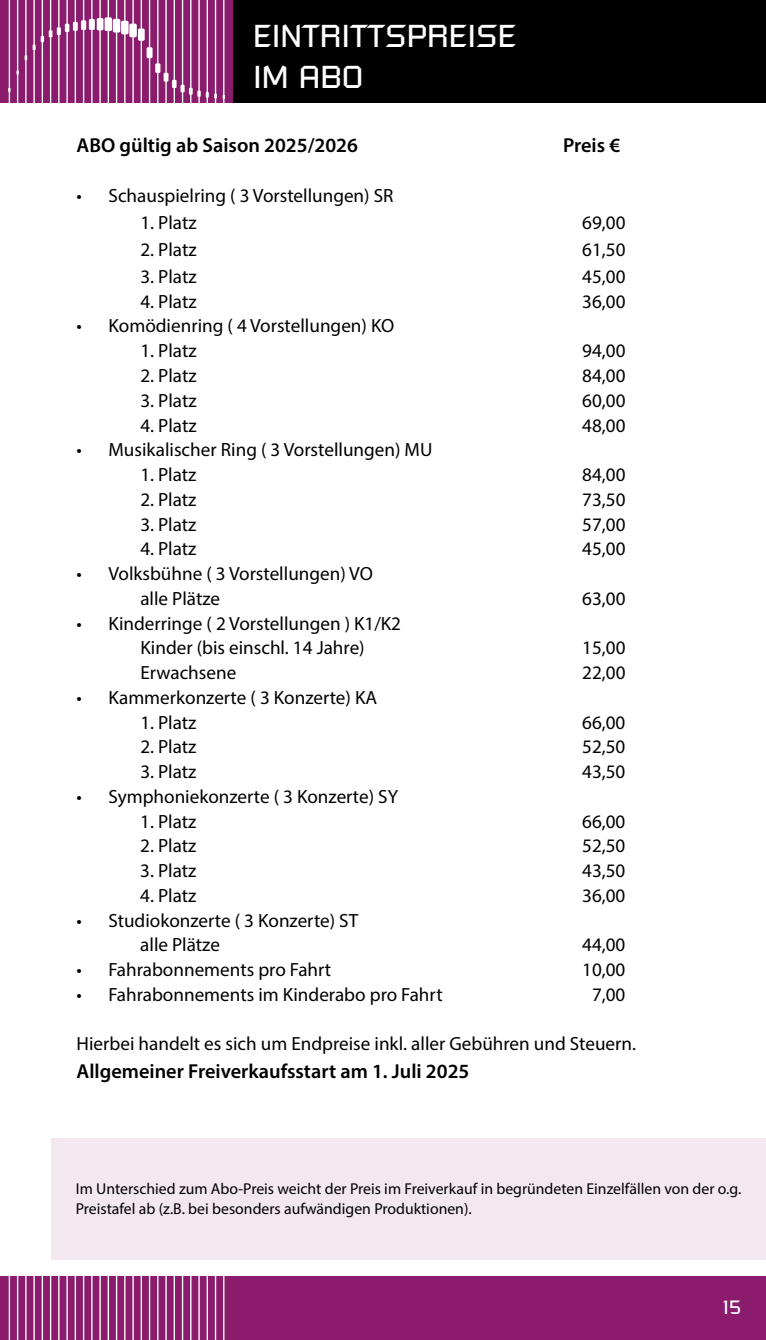
<style>
.page{position:relative;width:766px;height:1340px;background:#fff}
.page>*{position:absolute;margin:0;border:0;box-sizing:border-box;transform-origin:0 0}
.t1{font:31.5px/40.5px "Russell Square Com";color:#fff}
.t2{font:600 20.25px "Myriad Pro";color:#000}
.t3{font:19.12px/24.8px "Myriad Pro";color:#000}
.t4{font:19.12px "Russell Square Com";color:#fff}
.t5{font:15.75px/20.2px "Myriad Pro";color:#000}
</style>
<div class="page">
<div style="left:0;top:1276px;width:765px;height:63px;background:#8b1c6d"></div>
<hr style="left:25px;top:1275px;width:2px;height:64px;background:#fff">
<hr style="left:33px;top:1275px;width:2px;height:64px;background:#fff">
<hr style="left:42px;top:1275px;width:1px;height:64px;background:#fff">
<hr style="left:50px;top:1275px;width:1px;height:64px;background:#fff">
<hr style="left:58px;top:1275px;width:1px;height:64px;background:#fff">
<hr style="left:66px;top:1275px;width:2px;height:64px;background:#fff">
<hr style="left:75px;top:1275px;width:1px;height:64px;background:#fff">
<hr style="left:83px;top:1275px;width:1px;height:64px;background:#fff">
<hr style="left:91px;top:1275px;width:1px;height:64px;background:#fff">
<hr style="left:99px;top:1275px;width:2px;height:64px;background:#fff">
<hr style="left:108px;top:1275px;width:1px;height:64px;background:#fff">
<hr style="left:116px;top:1275px;width:1px;height:64px;background:#fff">
<hr style="left:124px;top:1275px;width:1px;height:64px;background:#fff">
<hr style="left:132px;top:1275px;width:2px;height:64px;background:#fff">
<hr style="left:141px;top:1275px;width:1px;height:64px;background:#fff">
<hr style="left:149px;top:1275px;width:1px;height:64px;background:#fff">
<hr style="left:157px;top:1275px;width:1px;height:64px;background:#fff">
<hr style="left:165px;top:1275px;width:2px;height:64px;background:#fff">
<hr style="left:173px;top:1275px;width:2px;height:64px;background:#fff">
<hr style="left:182px;top:1275px;width:1px;height:64px;background:#fff">
<hr style="left:190px;top:1275px;width:1px;height:64px;background:#fff">
<hr style="left:198px;top:1275px;width:2px;height:64px;background:#fff">
<hr style="left:206px;top:1275px;width:2px;height:64px;background:#fff">
<hr style="left:215px;top:1275px;width:1px;height:64px;background:#fff">
<hr style="left:223px;top:1275px;width:1px;height:64px;background:#fff">
<hr style="left:17px;top:1275px;width:1px;height:64px;background:#fff">
<hr style="left:9px;top:1275px;width:1px;height:64px;background:#fff">
<div style="left:0;top:0;width:765px;height:102px;background:#000"></div>
<div style="left:0;top:0;width:232px;height:102px;background:#8b1c6d"></div>
<hr style="left:25px;top:0;width:2px;height:102px;background:#fff">
<hr style="left:33px;top:0;width:2px;height:102px;background:#fff">
<hr style="left:42px;top:0;width:1px;height:102px;background:#fff">
<hr style="left:50px;top:0;width:1px;height:102px;background:#fff">
<hr style="left:58px;top:0;width:1px;height:102px;background:#fff">
<hr style="left:66px;top:0;width:2px;height:102px;background:#fff">
<hr style="left:75px;top:0;width:1px;height:102px;background:#fff">
<hr style="left:83px;top:0;width:1px;height:102px;background:#fff">
<hr style="left:91px;top:0;width:1px;height:102px;background:#fff">
<hr style="left:99px;top:0;width:2px;height:102px;background:#fff">
<hr style="left:108px;top:0;width:1px;height:102px;background:#fff">
<hr style="left:116px;top:0;width:1px;height:102px;background:#fff">
<hr style="left:124px;top:0;width:1px;height:102px;background:#fff">
<hr style="left:132px;top:0;width:2px;height:102px;background:#fff">
<hr style="left:141px;top:0;width:1px;height:102px;background:#fff">
<hr style="left:149px;top:0;width:1px;height:102px;background:#fff">
<hr style="left:157px;top:0;width:1px;height:102px;background:#fff">
<hr style="left:165px;top:0;width:2px;height:102px;background:#fff">
<hr style="left:173px;top:0;width:2px;height:102px;background:#fff">
<hr style="left:182px;top:0;width:1px;height:102px;background:#fff">
<hr style="left:190px;top:0;width:1px;height:102px;background:#fff">
<hr style="left:198px;top:0;width:2px;height:102px;background:#fff">
<hr style="left:206px;top:0;width:2px;height:102px;background:#fff">
<hr style="left:215px;top:0;width:1px;height:102px;background:#fff">
<hr style="left:223px;top:0;width:1px;height:102px;background:#fff">
<div style="left:113px;top:19px;width:7px;height:14px;background:#fff;border-radius:2px"></div>
<hr style="left:17px;top:0;width:1px;height:102px;background:#fff">
<div style="left:97px;top:18px;width:6px;height:12px;background:#fff;border-radius:2px"></div>
<div style="left:138px;top:28px;width:7px;height:13px;background:#fff;border-radius:2px"></div>
<div style="left:89px;top:19px;width:6px;height:11px;background:#fff"></div>
<div style="left:146px;top:47px;width:6px;height:11px;background:#fff"></div>
<div style="left:81px;top:20px;width:5px;height:10px;background:#fff"></div>
<div style="left:155px;top:63px;width:5px;height:10px;background:#fff"></div>
<div style="left:73px;top:22px;width:5px;height:9px;background:#fff"></div>
<div style="left:163px;top:73px;width:5px;height:9px;background:#fff"></div>
<svg style="left:33px;top:24px;width:36px;height:26px"></svg>
<svg style="left:172px;top:80px;width:53px;height:19px"></svg>
<hr style="left:9px;top:0;width:1px;height:102px;background:#fff">
<div style="left:121px;top:21px;width:7px;height:13px;background:#fff;border-radius:2px"></div>
<div style="left:105px;top:17px;width:7px;height:14px;background:#fff;border-radius:2px"></div>
<div style="left:129px;top:24px;width:8px;height:13px;background:#fff;border-radius:2px"></div>
<div style="left:51px;top:1137px;width:714px;height:122px;background:#f3e8f0"></div>
<h1 class="t1" style="left:253px;top:17px;width:265px">EINTRITTSPREISE<br>IM ABO</h1>
<p class="t2" style="left:77px;top:133px;width:283px">ABO gültig ab Saison 2025/2026</p>
<p class="t2" style="left:563px;top:133px;width:59px">Preis €</p>
<p class="t3" style="left:77px;top:183px;width:318px">• Schauspielring ( 3 Vorstellungen) SR</p>
<p class="t3" style="left:140px;top:210px;width:58px">1. Platz</p>
<p class="t3" style="left:582px;top:210px;width:45px">69,00</p>
<p class="t3" style="left:140px;top:237px;width:58px">2. Platz</p>
<p class="t3" style="left:582px;top:237px;width:45px">61,50</p>
<p class="t3" style="left:140px;top:264px;width:58px">3. Platz</p>
<p class="t3" style="left:582px;top:264px;width:45px">45,00</p>
<p class="t3" style="left:140px;top:288px;width:58px">4. Platz</p>
<p class="t3" style="left:582px;top:288px;width:45px">36,00</p>
<p class="t3" style="left:77px;top:313px;width:319px">• Komödienring ( 4 Vorstellungen) KO</p>
<p class="t3" style="left:140px;top:338px;width:58px">1. Platz</p>
<p class="t3" style="left:582px;top:338px;width:45px">94,00</p>
<p class="t3" style="left:140px;top:363px;width:58px">2. Platz</p>
<p class="t3" style="left:582px;top:363px;width:45px">84,00</p>
<p class="t3" style="left:140px;top:387px;width:58px">3. Platz</p>
<p class="t3" style="left:582px;top:387px;width:45px">60,00</p>
<p class="t3" style="left:140px;top:412px;width:58px">4. Platz</p>
<p class="t3" style="left:582px;top:412px;width:45px">48,00</p>
<p class="t3" style="left:77px;top:437px;width:357px">• Musikalischer Ring ( 3 Vorstellungen) MU</p>
<p class="t3" style="left:140px;top:462px;width:58px">1. Platz</p>
<p class="t3" style="left:582px;top:462px;width:45px">84,00</p>
<p class="t3" style="left:140px;top:486px;width:58px">2. Platz</p>
<p class="t3" style="left:582px;top:486px;width:45px">73,50</p>
<p class="t3" style="left:140px;top:511px;width:58px">3. Platz</p>
<p class="t3" style="left:582px;top:511px;width:45px">57,00</p>
<p class="t3" style="left:140px;top:536px;width:58px">4. Platz</p>
<p class="t3" style="left:582px;top:536px;width:45px">45,00</p>
<p class="t3" style="left:140px;top:561px;width:234px;text-indent:-64px">• Volksbühne ( 3 Vorstellungen) VO alle Plätze</p>
<p class="t3" style="left:582px;top:585px;width:45px">63,00</p>
<p class="t3" style="left:140px;top:610px;width:262px;text-indent:-64px">• Kinderringe ( 2 Vorstellungen ) K1/K2<br>Kinder (bis einschl. 14 Jahre)</p>
<p class="t3" style="left:582px;top:635px;width:45px">15,00</p>
<p class="t3" style="left:140px;top:660px;width:97px">Erwachsene</p>
<p class="t3" style="left:582px;top:660px;width:45px">22,00</p>
<p class="t3" style="left:76px;top:684px;width:302px">• Kammerkonzerte ( 3 Konzerte) KA</p>
<p class="t3" style="left:140px;top:709px;width:58px">1. Platz</p>
<p class="t3" style="left:582px;top:709px;width:45px">66,00</p>
<p class="t3" style="left:140px;top:734px;width:58px">2. Platz</p>
<p class="t3" style="left:582px;top:734px;width:45px">52,50</p>
<p class="t3" style="left:140px;top:759px;width:58px">3. Platz</p>
<p class="t3" style="left:582px;top:759px;width:45px">43,50</p>
<p class="t3" style="left:76px;top:783px;width:323px">• Symphoniekonzerte ( 3 Konzerte) SY</p>
<p class="t3" style="left:140px;top:808px;width:58px">1. Platz</p>
<p class="t3" style="left:582px;top:808px;width:45px">66,00</p>
<p class="t3" style="left:140px;top:833px;width:58px">2. Platz</p>
<p class="t3" style="left:582px;top:833px;width:45px">52,50</p>
<p class="t3" style="left:140px;top:858px;width:58px">3. Platz</p>
<p class="t3" style="left:582px;top:858px;width:45px">43,50</p>
<p class="t3" style="left:140px;top:882px;width:58px">4. Platz</p>
<p class="t3" style="left:582px;top:882px;width:45px">36,00</p>
<p class="t3" style="left:140px;top:907px;width:219px;text-indent:-64px">• Studiokonzerte ( 3 Konzerte) ST alle Plätze</p>
<p class="t3" style="left:582px;top:932px;width:45px">44,00</p>
<p class="t3" style="left:76px;top:957px;width:256px">• Fahrabonnements pro Fahrt</p>
<p class="t3" style="left:582px;top:957px;width:45px">10,00</p>
<p class="t3" style="left:76px;top:981px;width:367px">• Fahrabonnements im Kinderabo pro Fahrt</p>
<p class="t3" style="left:592px;top:981px;width:35px">7,00</p>
<p class="t3" style="left:76px;top:1031px;width:561px">Hierbei handelt es sich um Endpreise inkl. aller Gebühren und Steuern.</p>
<p class="t2" style="left:77px;top:1057px;width:394px">Allgemeiner Freiverkaufsstart am 1. Juli 2025</p>
<p class="t5" style="left:76px;top:1177px;width:666px">Im Unterschied zum Abo-Preis weicht der Preis im Freiverkauf in begründeten Einzelfällen von der o.g.<br>Preistafel ab (z.B. bei besonders aufwändigen Produktionen).</p>
<p class="t4" style="left:723px;top:1295px;width:19px">15</p>
</div>
